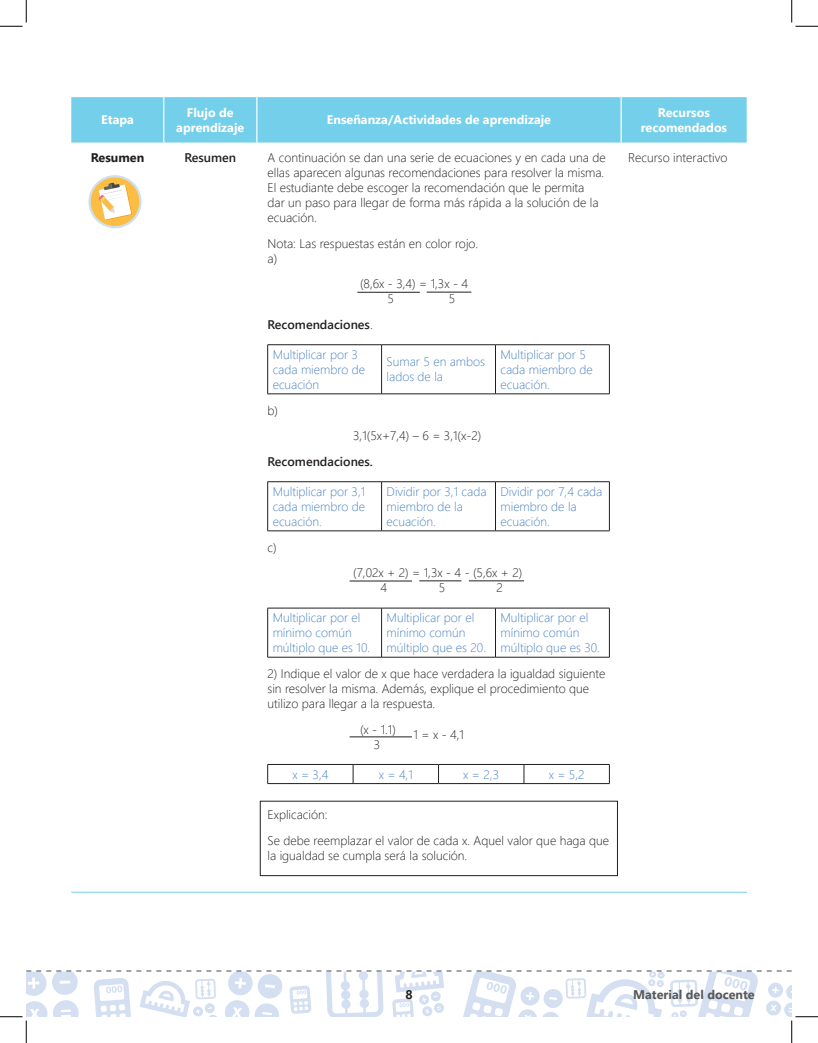
<style>
.page{position:relative;width:818px;height:1043px;background:#fff}
.page>*{position:absolute;margin:0;border:0;box-sizing:border-box;transform-origin:0 0}
.Tex_gen{font:300 12.5px/15px "Segoe UI";color:#231f20}
.t1{font:300 12.5px/15px "Segoe UI";color:#4a82c2}
.Tex_gen-2{font:700 12.5px/15px "Segoe UI";color:#fff;text-align:center}
.Tex_gen-3{font:600 12.5px "Segoe UI";color:#231f20}
.t2{font:700 12.5px "Segoe UI";color:#57585a}
.Tex_gen-4{font:700 12.5px "Segoe UI";color:#231f20}
.s1{font-weight:300}
</style>
<div class="page">
<div style="left:71px;top:97px;width:675px;height:45px;background:#73cfea"></div>
<hr style="left:163px;top:97px;width:1px;height:45px;background:#fff">
<hr style="left:256px;top:97px;width:1px;height:45px;background:#fff">
<hr style="left:620px;top:97px;width:1px;height:45px;background:#fff">
<hr style="left:71px;top:891px;width:93px;height:1px;background:#73cfea">
<hr style="left:164px;top:891px;width:93px;height:1px;background:#73cfea">
<hr style="left:257px;top:891px;width:364px;height:1px;background:#73cfea">
<hr style="left:621px;top:891px;width:125px;height:1px;background:#73cfea">
<hr style="left:267px;top:344px;width:114px;height:1px;background:#231f20">
<hr style="left:267px;top:345px;width:1px;height:49px;background:#231f20">
<hr style="left:381px;top:344px;width:114px;height:1px;background:#231f20">
<hr style="left:381px;top:345px;width:1px;height:49px;background:#231f20">
<hr style="left:495px;top:344px;width:114px;height:1px;background:#231f20">
<hr style="left:495px;top:345px;width:1px;height:49px;background:#231f20">
<hr style="left:609px;top:345px;width:1px;height:49px;background:#231f20">
<hr style="left:267px;top:393px;width:114px;height:1px;background:#231f20">
<hr style="left:381px;top:393px;width:114px;height:1px;background:#231f20">
<hr style="left:495px;top:393px;width:114px;height:1px;background:#231f20">
<hr style="left:267px;top:481px;width:114px;height:1px;background:#231f20">
<hr style="left:267px;top:482px;width:1px;height:48px;background:#231f20">
<hr style="left:381px;top:481px;width:114px;height:1px;background:#231f20">
<hr style="left:381px;top:482px;width:1px;height:48px;background:#231f20">
<hr style="left:495px;top:481px;width:114px;height:1px;background:#231f20">
<hr style="left:495px;top:482px;width:1px;height:48px;background:#231f20">
<hr style="left:609px;top:482px;width:1px;height:48px;background:#231f20">
<hr style="left:267px;top:530px;width:114px;height:1px;background:#231f20">
<hr style="left:381px;top:530px;width:114px;height:1px;background:#231f20">
<hr style="left:495px;top:530px;width:114px;height:1px;background:#231f20">
<hr style="left:267px;top:608px;width:114px;height:1px;background:#231f20">
<hr style="left:267px;top:608px;width:1px;height:49px;background:#231f20">
<hr style="left:381px;top:608px;width:114px;height:1px;background:#231f20">
<hr style="left:381px;top:608px;width:1px;height:49px;background:#231f20">
<hr style="left:495px;top:608px;width:114px;height:1px;background:#231f20">
<hr style="left:495px;top:608px;width:1px;height:49px;background:#231f20">
<hr style="left:609px;top:608px;width:1px;height:49px;background:#231f20">
<hr style="left:267px;top:657px;width:114px;height:1px;background:#231f20">
<hr style="left:381px;top:657px;width:114px;height:1px;background:#231f20">
<hr style="left:495px;top:657px;width:114px;height:1px;background:#231f20">
<hr style="left:267px;top:764px;width:86px;height:1px;background:#231f20">
<svg style="left:267px;top:764px;width:1px;height:19px"></svg>
<hr style="left:353px;top:764px;width:85px;height:1px;background:#231f20">
<svg style="left:353px;top:764px;width:1px;height:19px"></svg>
<hr style="left:438px;top:764px;width:86px;height:1px;background:#231f20">
<svg style="left:438px;top:764px;width:1px;height:19px"></svg>
<hr style="left:524px;top:764px;width:85px;height:1px;background:#231f20">
<svg style="left:523px;top:765px;width:1px;height:18px"></svg>
<svg style="left:609px;top:764px;width:1px;height:19px"></svg>
<hr style="left:267px;top:783px;width:86px;height:1px;background:#231f20">
<hr style="left:353px;top:783px;width:85px;height:1px;background:#231f20">
<hr style="left:438px;top:783px;width:86px;height:1px;background:#231f20">
<hr style="left:524px;top:783px;width:85px;height:1px;background:#231f20">
<svg style="left:88px;top:175px;width:54px;height:53px"></svg>
<div style="left:91px;top:177px;width:48px;height:49px;background:#fbbd43;border-radius:50%"></div>
<svg style="left:99px;top:183px;width:33px;height:37px"></svg>
<hr style="left:357px;top:292px;width:63px;height:1px;background:#231f20">
<hr style="left:349px;top:581px;width:63px;height:1px;background:#231f20">
<hr style="left:349px;top:736px;width:63px;height:1px;background:#231f20">
<hr style="left:426px;top:292px;width:45px;height:1px;background:#231f20">
<hr style="left:419px;top:580px;width:42px;height:1px;background:#231f20">
<hr style="left:469px;top:580px;width:55px;height:1px;background:#231f20">
<svg style="left:0;top:0;width:27px;height:27px"></svg>
<svg style="left:791px;top:0;width:27px;height:27px"></svg>
<svg style="left:0;top:970px;width:818px;height:72px"></svg>
<p class="Tex_gen-2" style="left:101px;top:112px;width:34px">Etapa</p>
<p class="Tex_gen-2" style="left:176px;top:105px;width:70px">Flujo de aprendizaje</p>
<p class="Tex_gen-2" style="left:327px;top:112px;width:226px">Enseñanza/Actividades de aprendizaje</p>
<p class="Tex_gen-2" style="left:640px;top:105px;width:88px">Recursos recomendados</p>
<p class="Tex_gen-4" style="left:91px;top:147px;width:55px">Resumen</p>
<p class="Tex_gen-3" style="left:184px;top:147px;width:53px">Resumen</p>
<p class="Tex_gen" style="left:267px;top:149px;width:340px">A continuación se dan una serie de ecuaciones y en cada una de ellas aparecen algunas recomendaciones para resolver la misma.<br>El estudiante debe escoger la recomendación que le permita<br>dar un paso para llegar de forma más rápida a la solución de la ecuación.</p>
<p class="Tex_gen" style="left:267px;top:235px;width:212px">Nota: Las respuestas están en color rojo. a)</p>
<p class="Tex_gen" style="left:387px;top:276px;width:82px;text-indent:-27px">(8,6x - 3,4) = 1,3x - 4<br>5</p>
<p class="Tex_gen" style="left:628px;top:149px;width:101px">Recurso interactivo</p>
<p class="Tex_gen" style="left:448px;top:291px;width:8px">5</p>
<p class="Tex_gen-3" style="left:267px;top:314px;width:107px">Recomendaciones<span class="s1">.</span></p>
<p class="t1" style="left:273px;top:346px;width:94px">Multiplicar por 3 cada miembro de ecuación</p>
<p class="t1" style="left:386px;top:354px;width:100px">Sumar 5 en ambos lados de la</p>
<p class="t1" style="left:500px;top:346px;width:94px">Multiplicar por 5 cada miembro de ecuación.</p>
<p class="Tex_gen" style="left:267px;top:402px;width:12px">b)</p>
<p class="Tex_gen" style="left:353px;top:428px;width:130px">3,1(5x+7,4) – 6 = 3,1(x-2)</p>
<p class="Tex_gen-3" style="left:267px;top:451px;width:107px">Recomendaciones.</p>
<p class="t1" style="left:273px;top:483px;width:94px;text-align:justify">Multiplicar por 3,1 cada miembro de ecuación.</p>
<p class="t1" style="left:386px;top:483px;width:101px">Dividir por 3,1 cada miembro de la ecuación.</p>
<p class="t1" style="left:500px;top:483px;width:103px">Dividir por 7,4 cada miembro de la ecuación.</p>
<p class="Tex_gen" style="left:267px;top:539px;width:11px">c)</p>
<p class="Tex_gen" style="left:380px;top:565px;width:143px;text-indent:-27px">(7,02x + 2) = 1,3x - 4 - (5,6x + 2)<br>4</p>
<p class="Tex_gen" style="left:438px;top:580px;width:8px">5</p>
<p class="Tex_gen" style="left:496px;top:580px;width:8px">2</p>
<p class="t1" style="left:273px;top:609px;width:99px">Multiplicar por el mínimo común múltiplo que es 10.</p>
<p class="t1" style="left:386px;top:609px;width:101px">Multiplicar por el mínimo común múltiplo que es 20.</p>
<p class="t1" style="left:500px;top:609px;width:101px">Multiplicar por el mínimo común múltiplo que es 30.</p>
<p class="Tex_gen" style="left:267px;top:665px;width:339px">2) Indique el valor de x que hace verdadera la igualdad siguiente sin resolver la misma. Además, explique el procedimiento que utilizo para llegar a la respuesta.</p>
<p class="Tex_gen" style="left:360px;top:721px;width:37px;text-align:center">(x - 1.1)<br>3</p>
<p class="t1" style="left:292px;top:766px;width:38px">x = 3,4</p>
<p class="t1" style="left:379px;top:766px;width:36px">x = 4,1</p>
<p class="t1" style="left:463px;top:766px;width:37px">x = 2,3</p>
<p class="t1" style="left:548px;top:766px;width:37px">x = 5,2</p>
<p class="Tex_gen" style="left:267px;top:806px;width:61px">Explicación:</p>
<p class="Tex_gen" style="left:267px;top:832px;width:343px">Se debe reemplazar el valor de cada x. Aquel valor que haga que la igualdad se cumpla será la solución.</p>
<p class="Tex_gen" style="left:413px;top:727px;width:52px">1 = x - 4,1</p>
<p class="Tex_gen-4" style="left:405px;top:984px;width:9px">8</p>
<p class="t2" style="left:633px;top:984px;width:123px">Material del docente</p>
</div>
